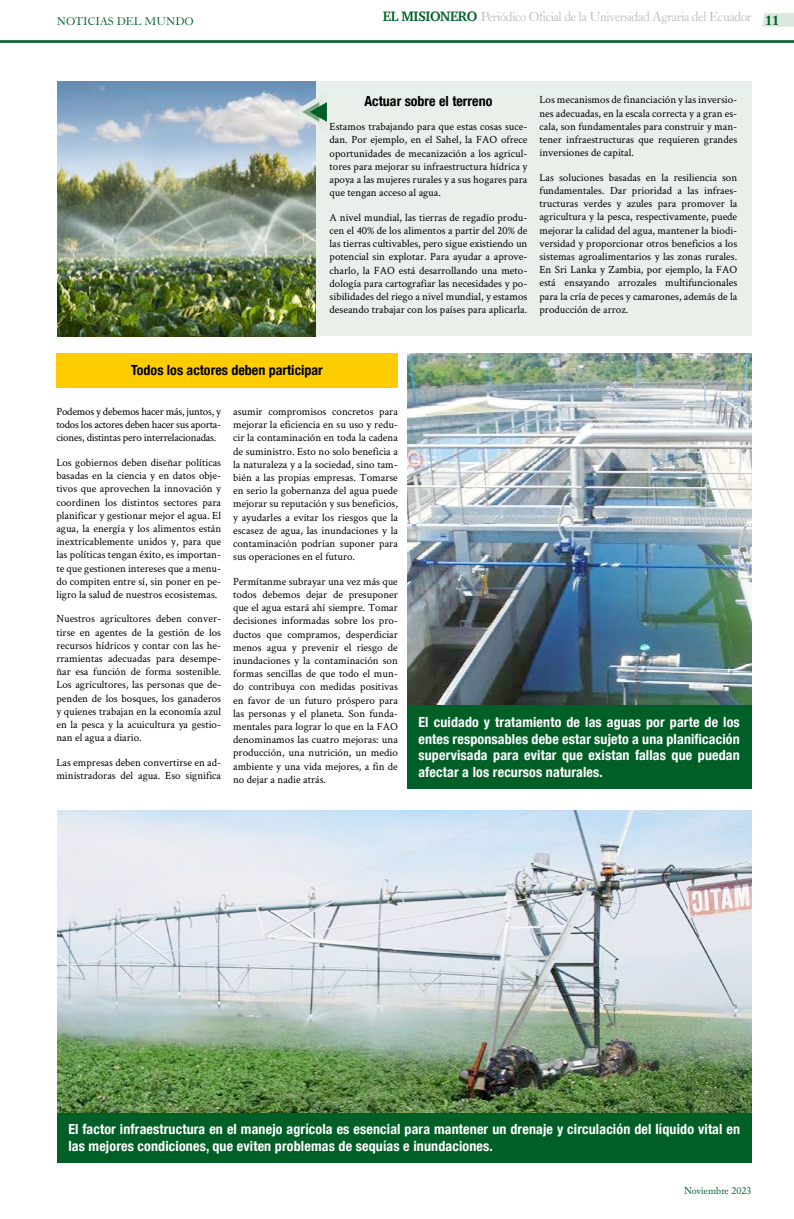
<style>
.page{position:relative;width:794px;height:1219px;background:#fff}
.page>*{position:absolute;margin:0;border:0;box-sizing:border-box;transform-origin:0 0}
.t1{font:700 condensed 14px/16.8px "Helvetica Neue LT Com";letter-spacing:.01em;color:#fff}
.t2{font:14px "Caslon Old Face BT";letter-spacing:-.03em;color:#bcbcbc}
.t3{font:700 condensed 14px "Helvetica Neue LT Com";color:#000}
.t4{font:12px "Caslon Old Face BT";color:#005f27}
.t5{font:11px/13.2px "Crimson Text";color:#000;text-align:justify}
.t6{font:10px "Adobe Caslon Pro";color:#005f27}
.s1{font-family:"Charter";font-weight:700;color:#005f27}
.s2{font-family:"Adobe Caslon Pro";font-weight:700;color:#005f27}
</style>
<div class="page">
<img style="left:407px;top:353px;width:344px;height:352px">
<hr style="left:0;top:41px;width:794px;height:1px;background:#005f27">
<hr style="left:0;top:42px;width:794px;height:1px;background:#005f27">
<svg style="left:762px;top:13px;width:32px;height:14px"></svg>
<div style="left:56px;top:353px;width:342px;height:35px;background:#fc0"></div>
<div style="left:315px;top:81px;width:436px;height:255px;background:#e9f0ea"></div>
<img style="left:57px;top:81px;width:258px;height:255px">
<div style="left:57px;top:1113px;width:694px;height:49px;background:#005f27"></div>
<div style="left:407px;top:705px;width:344px;height:83px;background:#005f27"></div>
<svg style="left:292px;top:92px;width:35px;height:40px"></svg>
<img style="left:57px;top:811px;width:694px;height:302px">
<p class="t4" style="left:57px;top:14px;width:139px">NOTICIAS DEL MUNDO</p>
<p class="t2" style="left:383px;top:8px;width:398px"><span class="s1">EL MISIONERO</span> Periódico Oficial de la Universidad Agraria del Ecuador <span class="s2">11</span></p>
<p class="t3" style="left:364px;top:92px;width:129px">Actuar sobre el terreno</p>
<p class="t5" style="left:329px;top:120px;width:199px">Estamos trabajando para que estas cosas suce&shy;dan. Por ejemplo, en el Sahel, la FAO ofrece oportunidades de mecanización a los agricul&shy;tores para mejorar su infraestructura hídrica y apoya a las mujeres rurales y a sus hogares para que tengan acceso al agua.</p>
<p class="t5" style="left:329px;top:210px;width:199px">A nivel mundial, las tierras de regadío produ&shy;cen el 40% de los alimentos a partir del 20% de las tierras cultivables, pero sigue existiendo un potencial sin explotar. Para ayudar a aprove&shy;charlo, la FAO está desarrollando una meto&shy;dología para cartografiar las necesidades y po&shy;sibilidades del riego a nivel mundial, y estamos deseando trabajar con los países para aplicarla.</p>
<p class="t5" style="left:539px;top:93px;width:199px">Los mecanismos de financiación y las inversio&shy;nes adecuadas, en la escala correcta y a gran es&shy;cala, son fundamentales para construir y man&shy;tener infraestructuras que requieren grandes inversiones de capital.</p>
<p class="t5" style="left:539px;top:170px;width:199px">Las soluciones basadas en la resiliencia son fundamentales. Dar prioridad a las infraes&shy;tructuras verdes y azules para promover la agricultura y la pesca, respectivamente, puede mejorar la calidad del agua, mantener la biodi&shy;versidad y proporcionar otros beneficios a los sistemas agroalimentarios y las zonas rurales.<br>En Sri Lanka y Zambia, por ejemplo, la FAO está ensayando arrozales multifuncionales para la cría de peces y camarones, además de la producción de arroz.</p>
<p class="t3" style="left:131px;top:361px;width:193px">Todos los actores deben participar</p>
<p class="t5" style="left:56px;top:404px;width:166px">Podemos y debemos hacer más, juntos, y todos los actores deben hacer sus aporta&shy;ciones, distintas pero interrelacionadas.</p>
<p class="t5" style="left:56px;top:455px;width:166px">Los gobiernos deben diseñar políticas basadas en la ciencia y en datos obje&shy;tivos que aprovechen la innovación y coordinen los distintos sectores para planificar y gestionar mejor el agua. El agua, la energía y los alimentos están inextricablemente unidos y, para que las políticas tengan éxito, es importan&shy;te que gestionen intereses que a menu&shy;do compiten entre sí, sin poner en pe&shy;ligro la salud de nuestros ecosistemas.</p>
<p class="t5" style="left:56px;top:612px;width:166px">Nuestros agricultores deben conver&shy;tirse en agentes de la gestión de los recursos hídricos y contar con las he&shy;rramientas adecuadas para desempe&shy;ñar esa función de forma sostenible.<br>Los agricultores, las personas que de&shy;penden de los bosques, los ganaderos y quienes trabajan en la economía azul en la pesca y la acuicultura ya gestio&shy;nan el agua a diario.</p>
<p class="t5" style="left:56px;top:755px;width:166px">Las empresas deben convertirse en ad&shy;ministradoras del agua. Eso significa</p>
<p class="t5" style="left:233px;top:404px;width:166px">asumir compromisos concretos para mejorar la eficiencia en su uso y redu&shy;cir la contaminación en toda la cadena de suministro. Esto no solo beneficia a la naturaleza y a la sociedad, sino tam&shy;bién a las propias empresas. Tomarse en serio la gobernanza del agua puede mejorar su reputación y sus beneficios, y ayudarles a evitar los riesgos que la escasez de agua, las inundaciones y la contaminación podrían suponer para sus operaciones en el futuro.</p>
<p class="t5" style="left:233px;top:574px;width:166px">Permítanme subrayar una vez más que todos debemos dejar de presuponer que el agua estará ahí siempre. Tomar decisiones informadas sobre los pro&shy;ductos que compramos, desperdiciar menos agua y prevenir el riesgo de inundaciones y la contaminación son formas sencillas de que todo el mun&shy;do contribuya con medidas positivas en favor de un futuro próspero para las personas y el planeta. Son funda&shy;mentales para lograr lo que en la FAO denominamos las cuatro mejoras: una producción, una nutrición, un medio ambiente y una vida mejores, a fin de no dejar a nadie atrás.</p>
<p class="t1" style="left:418px;top:713px;width:323px;text-align:justify">El cuidado y tratamiento de las aguas por parte de los entes responsables debe estar sujeto a una planificación supervisada para evitar que existan fallas que puedan afectar a los recursos naturales.</p>
<p class="t1" style="left:68px;top:1121px;width:673px">El factor infraestructura en el manejo agrícola es esencial para mantener un drenaje y circulación del líquido vital en las mejores condiciones, que eviten problemas de sequías e inundaciones.</p>
<p class="t6" style="left:684px;top:1185px;width:69px">Noviembre 2023</p>
</div>
